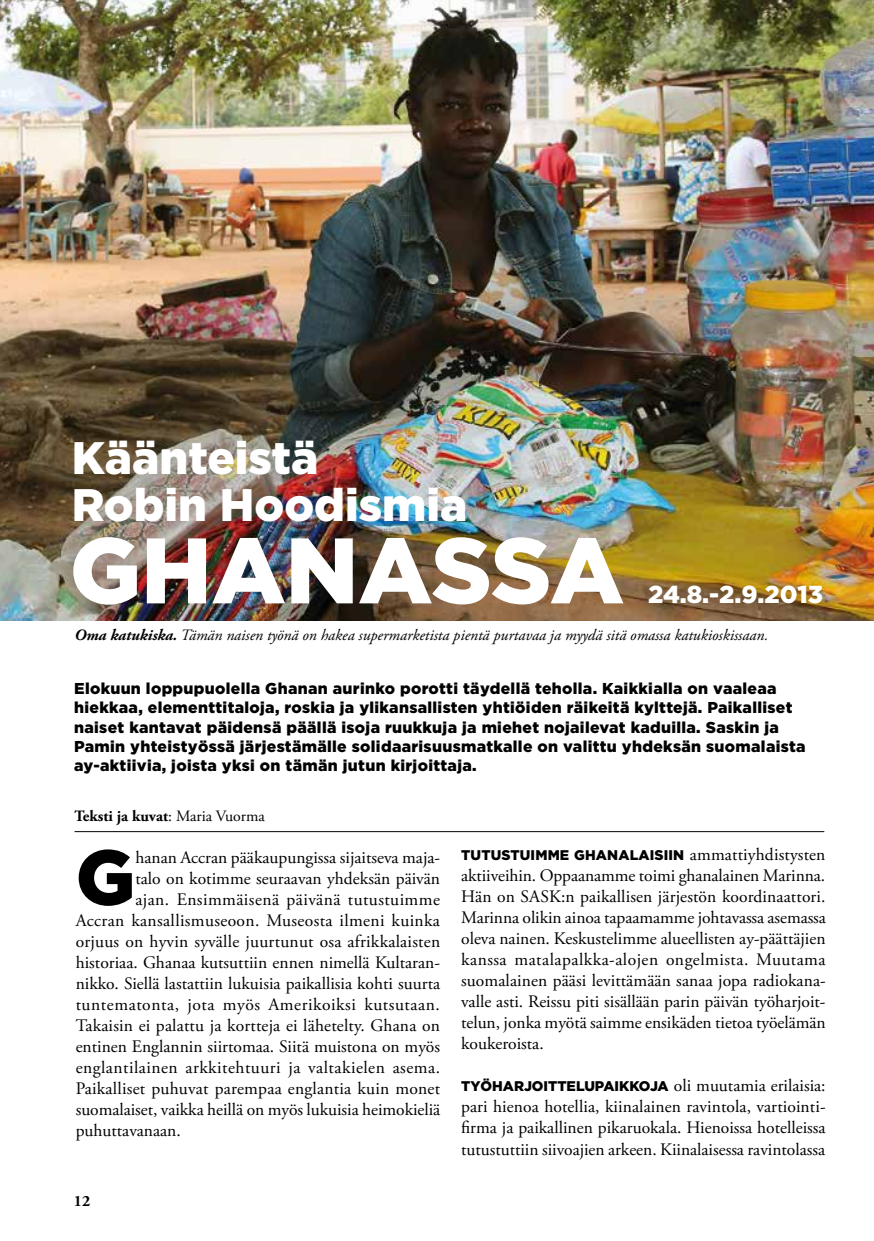
<style>
.page{position:relative;width:874px;height:1241px;background:#fff}
.page>*{position:absolute;margin:0;border:0;box-sizing:border-box;transform-origin:0 0}
.t1{font:900 92.75px "Gotham";letter-spacing:-.005em;color:#fff}
.t2{font:900 77.52px "Gotham";color:#000}
.t3{font:900 45.5px/47.2px "Gotham";color:#fff}
.t4{font:900 24.5px "Gotham";letter-spacing:-.005em;color:#fff}
.t5{font:17.5px/21px "Adobe Garamond Pro";color:#000;text-align:justify}
.t6{font:17.5px "Adobe Garamond Pro";letter-spacing:.03em;color:#000}
.t7{font:17.5px "Adobe Garamond Pro";letter-spacing:.02em;color:#000}
.t8{font:17.5px "Adobe Garamond Pro";letter-spacing:.025em;color:#000}
.t9{font:900 15.75px/19.2px "Gotham";letter-spacing:.02em;color:#000}
.t10{font:italic 15.75px "Adobe Garamond Pro";color:#000}
.t11{font:700 15.75px "Adobe Garamond Pro";color:#000}
.t12{font:900 14px "Gotham";color:#000}
.s1{font-weight:700}
.s2{font-weight:400}
.s3{font-family:"Adobe Garamond Pro";font-weight:400;font-size:17.5px}
</style>
<div class="page">
<img style="left:0;top:0;width:873px;height:620px">
<hr style="left:74px;top:831px;width:749px;height:1px;background:#000">
<h3 class="t3" style="left:72px;top:433px;width:397px">Käänteistä<br>Robin Hoodismia</h3>
<h1 class="t1" style="left:70px;top:517px;width:555px">Ghanassa</h1>
<h3 class="t4" style="left:647px;top:580px;width:176px">24.8.-2.9.2013</h3>
<p class="t10" style="left:74px;top:625px;width:695px"><span class="s1">Oma katukiska.</span> Tämän naisen työnä on hakea supermarketista pientä purtavaa ja myydä sitä omassa katukioskissaan.</p>
<p class="t9" style="left:74px;top:678px;width:732px">Elokuun loppupuolella Ghanan aurinko porotti täydellä teholla. Kaikkialla on vaaleaa hiekkaa, elementtitaloja, roskia ja ylikansallisten yhtiöiden räikeitä kylttejä. Paikalliset naiset kantavat päidensä päällä isoja ruukkuja ja miehet nojailevat kaduilla. Saskin ja Pamin yhteistyössä järjestämälle solidaarisuusmatkalle on valittu yhdeksän suomalaista ay-aktiivia, joista yksi on tämän jutun kirjoittaja.</p>
<p class="t11" style="left:74px;top:807px;width:192px">Teksti ja kuvat<span class="s2">: Maria Vuorma</span></p>
<h2 class="t2" style="left:76px;top:832px;width:55px">G</h2>
<p class="t5" style="left:135px;top:847px;width:306px">hanan Accran pääkaupungissa sijaitseva maja-</p>
<p class="t5" style="left:135px;top:868px;width:306px">talo on kotimme seuraavan yhdeksän päivän</p>
<p class="t8" style="left:135px;top:888px;width:306px">ajan. Ensimmäisenä päivänä tutustuimme</p>
<p class="t7" style="left:76px;top:909px;width:365px">Accran kansallismuseoon. Museosta ilmeni kuinka</p>
<p class="t5" style="left:76px;top:931px;width:366px">orjuus on hyvin syvälle juurtunut osa afrikkalaisten</p>
<p class="t5" style="left:76px;top:952px;width:365px">historiaa. Ghanaa kutsuttiin ennen nimellä Kultaran-</p>
<p class="t5" style="left:76px;top:973px;width:366px">nikko. Siellä lastattiin lukuisia paikallisia kohti suurta</p>
<p class="t6" style="left:76px;top:993px;width:365px">tuntematonta, jota myös Amerikoiksi kutsutaan.</p>
<p class="t5" style="left:76px;top:1015px;width:365px">Takaisin ei palattu ja kortteja ei lähetelty. Ghana on</p>
<p class="t5" style="left:76px;top:1036px;width:366px">entinen Englannin siirtomaa. Siitä muistona on myös</p>
<p class="t6" style="left:76px;top:1056px;width:365px">englantilainen arkkitehtuuri ja valtakielen asema.</p>
<p class="t5" style="left:76px;top:1078px;width:366px">Paikalliset puhuvat parempaa englantia kuin monet</p>
<p class="t5" style="left:76px;top:1099px;width:366px">suomalaiset, vaikka heillä on myös lukuisia heimokieliä</p>
<p class="t5" style="left:76px;top:1120px;width:107px">puhuttavanaan.</p>
<p class="t11" style="left:74px;top:1191px;width:18px">12</p>
<p class="t12" style="left:461px;top:847px;width:365px">Tutustuimme ghanalaisiin <span class="s3">ammattiyhdistysten</span></p>
<p class="t5" style="left:461px;top:865px;width:366px">aktiiveihin. Oppaanamme toimi ghanalainen Marinna.<br>Hän on SASK:n paikallisen järjestön koordinaattori.<br>Marinna olikin ainoa tapaamamme johtavassa asemassa oleva nainen. Keskustelimme alueellisten ay-päättäjien kanssa matalapalkka-alojen ongelmista. Muutama suomalainen pääsi levittämään sanaa jopa radiokana&shy;valle asti. Reissu piti sisällään parin päivän työharjoit&shy;telun, jonka myötä saimme ensikäden tietoa työelämän koukeroista.</p>
<p class="t12" style="left:461px;top:1078px;width:366px">Työharjoittelupaikkoja <span class="s3">oli muutamia erilaisia:</span></p>
<p class="t5" style="left:461px;top:1096px;width:366px">pari hienoa hotellia, kiinalainen ravintola, vartiointi&shy;firma ja paikallinen pikaruokala. Hienoissa hotelleissa tutustuttiin siivoajien arkeen. Kiinalaisessa ravintolassa</p>
</div>
